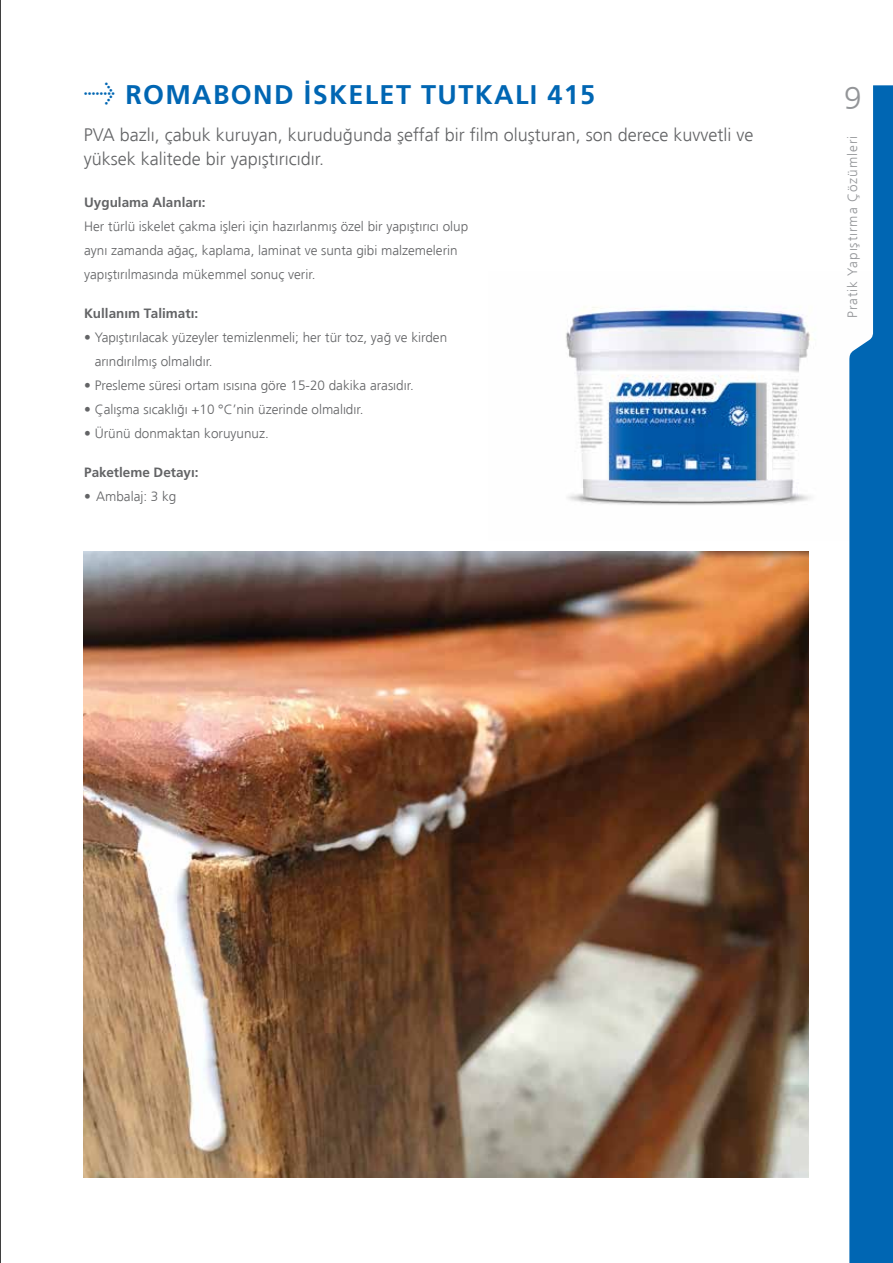
<style>
.page{position:relative;width:893px;height:1263px;background:#fff}
.page>*{position:absolute;margin:0;border:0;box-sizing:border-box;transform-origin:0 0}
.t1{font:300 31.5px "Frutiger";color:#939598}
.t2{font:27px "Frutiger Bold Tr";letter-spacing:.05em;color:#0066b3}
.t3{font:300 18px/24px "Frutiger";color:#636466}
.t4{font:300 13.5px/24px "Frutiger";color:#636466}
.t5{font:13.5px "Frutiger Bold Tr";color:#636466}
.t6{font:300 13.5px "Frutiger";letter-spacing:.07em;color:#939598}
.s1{font-family:"Meta Pro"}
</style>
<div class="page">
<img style="left:566px;top:307px;width:247px;height:198px">
<hr style="left:0;top:0;width:1px;height:1263px;background:#000">
<img style="left:84px;top:551px;width:725px;height:627px">
<svg style="left:849px;top:85px;width:44px;height:1178px;background:#267cbe"></svg>
<h2 class="t2" style="left:84px;top:78px;width:513px"><span class="s1">→</span> ROMABOND İSKELET TUTKALI 415</h2>
<h3 class="t3" style="left:84px;top:122px;width:671px">PVA bazlı, çabuk kuruyan, kuruduğunda şeffaf bir film oluşturan, son derece kuvvetli ve yüksek kalitede bir yapıştırıcıdır.</h3>
<p class="t5" style="left:84px;top:194px;width:123px">Uygulama Alanları:</p>
<p class="t4" style="left:84px;top:215px;width:385px">Her türlü iskelet çakma işleri için hazırlanmış özel bir yapıştırıcı olup aynı zamanda ağaç, kaplama, laminat ve sunta gibi malzemelerin yapıştırılmasında mükemmel sonuç verir.</p>
<p class="t5" style="left:84px;top:306px;width:115px">Kullanım Talimatı:</p>
<p class="t4" style="left:95px;top:326px;width:354px;text-indent:-11px">• Yapıştırılacak yüzeyler temizlenmeli; her tür toz, yağ ve kirden arındırılmış olmalıdır.</p>
<p class="t4" style="left:84px;top:374px;width:331px">• Presleme süresi ortam ısısına göre 15-20 dakika arasıdır.</p>
<p class="t4" style="left:84px;top:398px;width:281px">• Çalışma sıcaklığı +10 °C’nin üzerinde olmalıdır.</p>
<p class="t4" style="left:84px;top:422px;width:186px">• Ürünü donmaktan koruyunuz.</p>
<p class="t5" style="left:84px;top:465px;width:116px">Paketleme Detayı:</p>
<p class="t4" style="left:84px;top:485px;width:94px">• Ambalaj: 3 kg</p>
<h1 class="t1" style="left:844px;top:80px;width:19px">9</h1>
<p class="t6" style="left:845px;top:318px;width:184px;rotate:-90deg">Pratik Yapıştırma Çözümleri</p>
</div>
